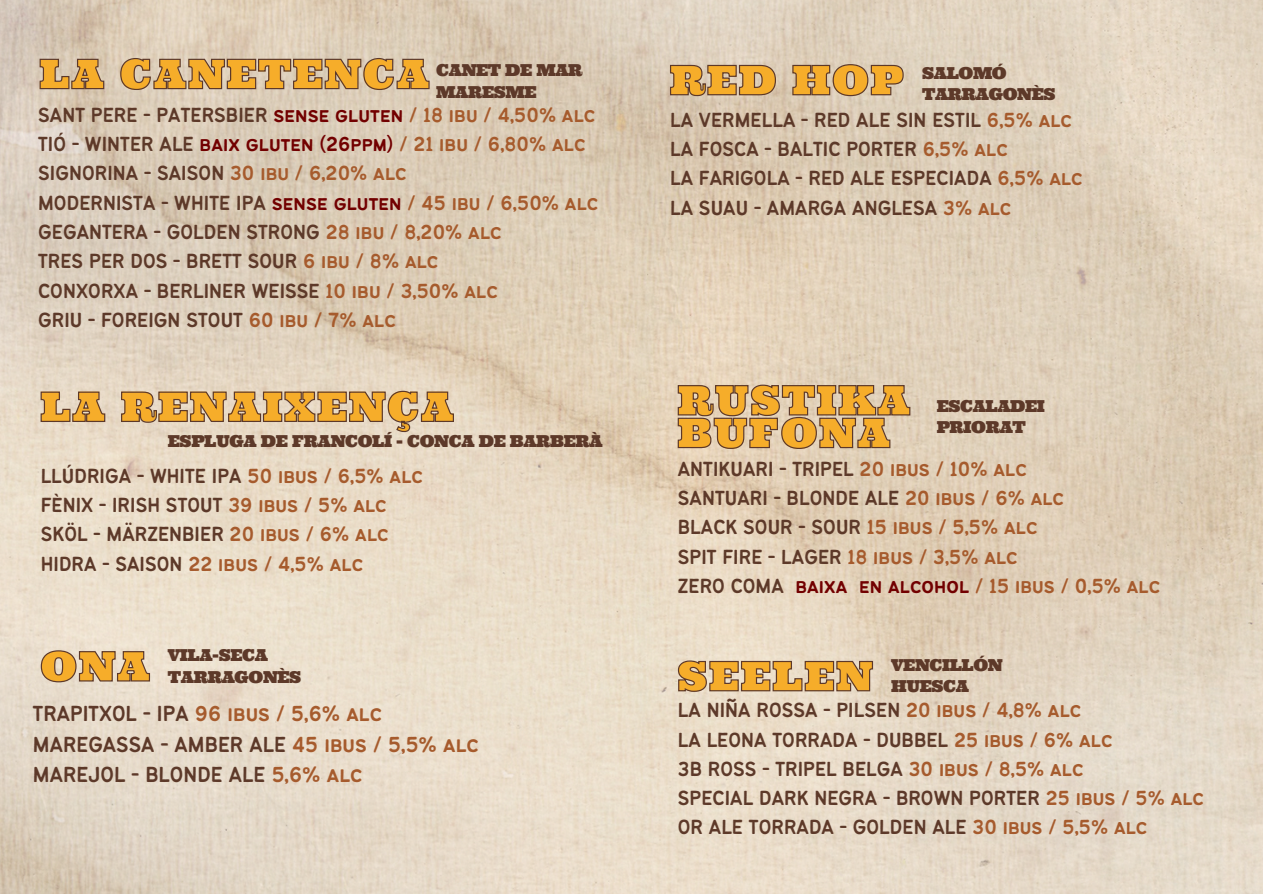
<style>
.page{position:relative;width:1263px;height:894px;background:#fff}
.page>*{position:absolute;margin:0;border:0;box-sizing:border-box;transform-origin:0 0}
.t1{font:40.65px/32.7px "Ultra";letter-spacing:.045em;color:#f6ad2a}
.t2{font:24px/30.3px "Bantayog";letter-spacing:-.025em;color:#5d3929}
.t3{font:22.5px/29.2px "Bantayog";letter-spacing:-.025em;color:#5d3929}
.t4{font:16.5px "Ultra";letter-spacing:-.025em;color:#5d3929}
.s1{color:#720000}
.s2{color:#a65b2d}
</style>
<div class="page">
<img style="left:0;top:0;width:1263px;height:893px">
<svg style="left:40px;top:390px;width:415px;height:42px;background:#d3c2ae"></svg>
<svg style="left:40px;top:649px;width:111px;height:33px;background:#d3c3b2"></svg>
<svg style="left:39px;top:57px;width:391px;height:34px;background:#c7b4a0"></svg>
<svg style="left:669px;top:63px;width:235px;height:34px;background:#c8b6a2"></svg>
<svg style="left:677px;top:384px;width:234px;height:65px;background:#ccb8a1"></svg>
<svg style="left:677px;top:659px;width:197px;height:33px;background:#d0beaa"></svg>
<h1 class="t1" style="left:39px;top:57px;width:392px">LA CANETENCA</h1>
<h1 class="t1" style="left:670px;top:63px;width:235px">RED HOP</h1>
<h2 class="t4" style="left:436px;top:60px;width:148px">CANET DE MAR</h2>
<h1 class="t4" style="left:436px;top:81px;width:102px">MARESME</h1>
<p class="t4" style="left:922px;top:62px;width:86px">SALOMÓ</p>
<p class="t4" style="left:922px;top:83px;width:135px">TARRAGONÈS</p>
<h2 class="t3" style="left:38px;top:102px;width:562px">SANT PERE - PATERSBIER <span class="s1">sense gluten</span> <span class="s2">/ 18 ibu / 4,50% alc </span>TIÓ - WINTER ALE <span class="s1">baix gluten (26ppm)</span> <span class="s2">/ 21 ibu / 6,80% alc </span>SIGNORINA - SAISON <span class="s2">30 ibu / 6,20% alc<br></span>MODERNISTA - WHITE IPA <span class="s1">sense gluten</span> <span class="s2">/ 45 ibu / 6,50% alc </span>GEGANTERA - GOLDEN STRONG <span class="s2">28 ibu / 8,20% alc<br></span>TRES PER DOS - BRETT SOUR <span class="s2">6 ibu / 8% alc<br></span>CONXORXA - BERLINER WEISSE <span class="s2">10 ibu / 3,50% alc<br></span>GRIU - FOREIGN STOUT <span class="s2">60 ibu / 7% alc</span></h2>
<h1 class="t1" style="left:40px;top:390px;width:415px">LA RENAIXENÇA</h1>
<p class="t4" style="left:168px;top:430px;width:436px">ESPLUGA DE FRANCOLÍ - CONCA DE BARBERÀ</p>
<p class="t3" style="left:670px;top:107px;width:415px">LA VERMELLA - RED ALE SIN ESTIL <span class="s2">6,5% alc </span>LA FOSCA - BALTIC PORTER <span class="s2">6,5% alc<br></span>LA FARIGOLA - RED ALE ESPECIADA <span class="s2">6,5% alc </span>LA SUAU - AMARGA ANGLESA <span class="s2">3% alc</span></p>
<h1 class="t1" style="left:677px;top:383px;width:234px">RUSTIKA<br>BUFONA</h1>
<h2 class="t4" style="left:937px;top:395px;width:110px">ESCALADEI</h2>
<h1 class="t4" style="left:937px;top:416px;width:91px">PRIORAT</h1>
<h1 class="t3" style="left:40px;top:462px;width:384px">LLÚDRIGA - WHITE IPA <span class="s2">50 ibus / 6,5% alc </span>FÈNIX - IRISH STOUT <span class="s2">39 ibus / 5% alc </span>SKÖL - MÄRZENBIER <span class="s2">20 ibus / 6% alc </span>HIDRA - SAISON <span class="s2">22 ibus / 4,5% alc</span></h1>
<p class="t3" style="left:677px;top:455px;width:484px">ANTIKUARI - TRIPEL <span class="s2">20 ibus / 10% alc<br></span>SANTUARI - BLONDE ALE <span class="s2">20 ibus / 6% alc<br></span>BLACK SOUR - SOUR <span class="s2">15 ibus / 5,5% alc<br></span>SPIT FIRE - LAGER <span class="s2">18 ibus / 3,5% alc<br></span>ZERO COMA <span class="s1">baixa en alcohol</span> <span class="s2">/ 15 ibus / 0,5% alc</span></p>
<h1 class="t1" style="left:40px;top:649px;width:111px">ONA</h1>
<h2 class="t4" style="left:168px;top:644px;width:102px">VILA-SECA</h2>
<h1 class="t4" style="left:168px;top:665px;width:135px">TARRAGONÈS</h1>
<h2 class="t2" style="left:33px;top:700px;width:448px">TRAPITXOL - IPA <span class="s2">96 ibus / 5,6% alc<br></span>MAREGASSA - AMBER ALE <span class="s2">45 ibus / 5,5% alc<br></span>MAREJOL - BLONDE ALE <span class="s2">5,6% alc</span></h2>
<h1 class="t1" style="left:677px;top:659px;width:197px">SEELEN</h1>
<p class="t4" style="left:891px;top:654px;width:113px">VENCILLÓN</p>
<p class="t4" style="left:891px;top:675px;width:79px">HUESCA</p>
<p class="t3" style="left:677px;top:696px;width:528px">LA NIÑA ROSSA - PILSEN <span class="s2">20 ibus / 4,8% alc<br></span>LA LEONA TORRADA - DUBBEL <span class="s2">25 ibus / 6% alc<br></span>3B ROSS - TRIPEL BELGA <span class="s2">30 ibus / 8,5% alc<br></span>SPECIAL DARK NEGRA - BROWN PORTER <span class="s2">25 ibus / 5% alc </span>OR ALE TORRADA - GOLDEN ALE <span class="s2">30 ibus / 5,5% alc</span></p>
</div>
